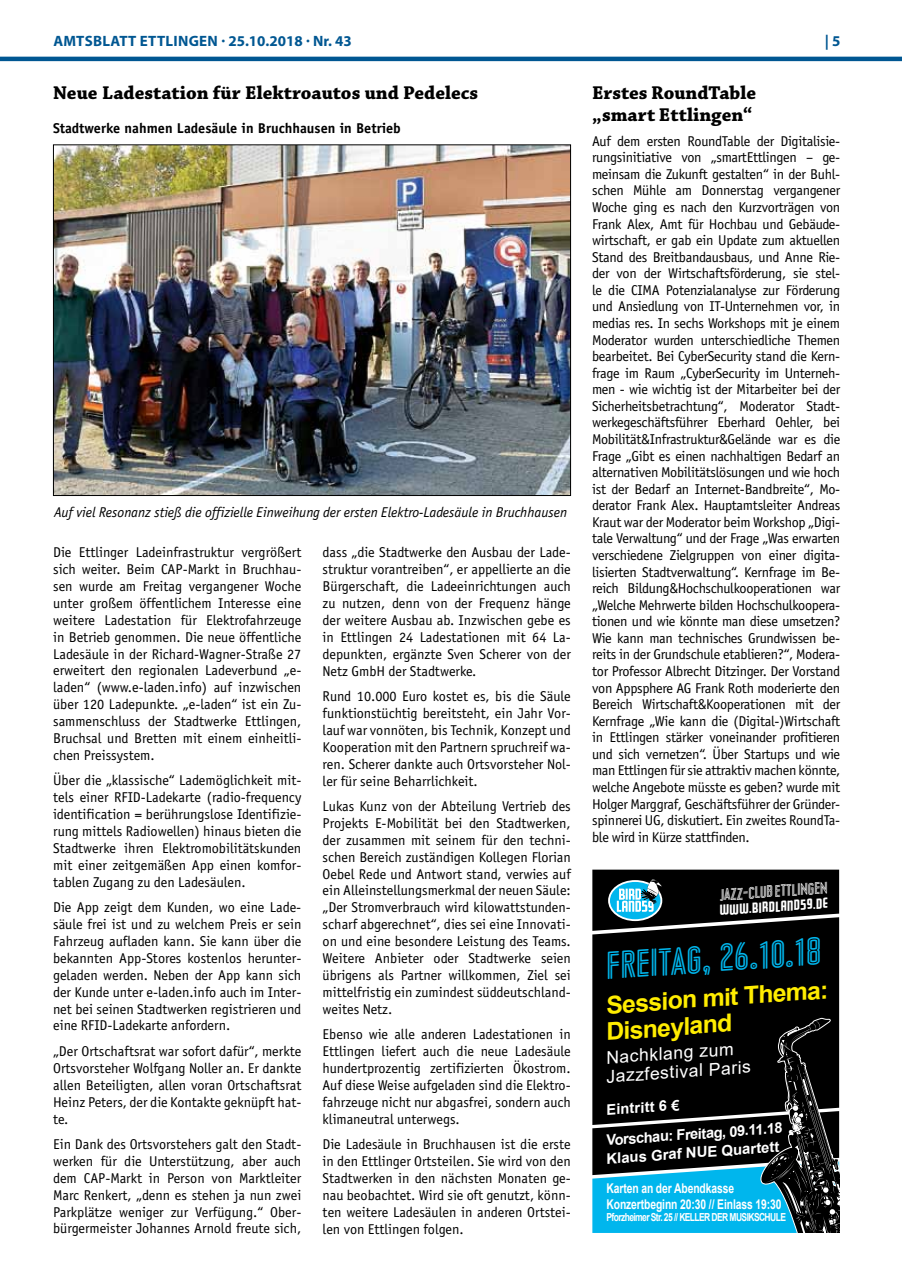
<style>
.page{position:relative;width:902px;height:1280px;background:#fff}
.page>*{position:absolute;margin:0;border:0;box-sizing:border-box;transform-origin:0 0}
.t1{font:38.1px "Market Street Neon";color:#00b6ed}
.t2{font:700 24.45px/26.4px "Arial";color:#ffed00}
.t3{font:700 19.5px/21.1px "Chaparral Pro";color:#000}
.t4{font:17.55px/19px "Arial";color:#fff}
.t5{font:16.5px "Market Street Neon";color:#fff}
.t6{font:700 15px "Myriad Pro";letter-spacing:.02em;color:#005792}
.t7{font:700 14.7px/30px "Arial";color:#fff}
.t8{font:14.7px "Golden G Goth OT";color:#fff}
.t9{font:14.25px/17px "Officina Sans";color:#000;text-align:justify}
.t10{font:italic 14.25px "Officina Sans";color:#000}
.t11{font:700 14.25px "Officina Sans";color:#000}
.t12{font:700 13.5px/16px "Arial";letter-spacing:-.01em;color:#fff;scale:.77 1}
.t13{font:700 11.1px "Arial";letter-spacing:-.07em;color:#fff;scale:.77 1}
</style>
<div class="page">
<hr style="left:0;top:57px;width:901px;height:4px;background:#005792">
<img style="left:55px;top:147px;width:513px;height:347px">
<svg style="left:592px;top:870px;width:247px;height:47px;background:#121f23"></svg>
<div style="left:592px;top:917px;width:247px;height:101px;background:#000"></div>
<svg style="left:592px;top:1018px;width:248px;height:215px;background:#0f3642"></svg>
<p class="t6" style="left:53px;top:31px;width:300px">AMTSBLATT ETTLINGEN · 25.10.2018 · NR. 43</p>
<p class="t6" style="left:824px;top:31px;width:17px">| 5</p>
<h3 class="t3" style="left:592px;top:83px;width:166px">Erstes RoundTable „smart Ettlingen“</h3>
<p class="t9" style="left:592px;top:133px;width:250px;line-height:16.5px">Auf dem ersten RoundTable der Digitalisie&shy;rungsinitiative von „smartEttlingen – ge&shy;meinsam die Zukunft gestalten“ in der Buhl&shy;schen Mühle am Donnerstag vergangener Woche ging es nach den Kurzvorträgen von Frank Alex, Amt für Hochbau und Gebäude&shy;wirtschaft, er gab ein Update zum aktuellen Stand des Breitbandausbaus, und Anne Rie&shy;der von der Wirtschaftsförderung, sie stel&shy;le die CIMA Potenzialanalyse zur Förderung und Ansiedlung von IT-Unternehmen vor, in medias res. In sechs Workshops mit je einem Moderator wurden unterschiedliche Themen bearbeitet. Bei CyberSecurity stand die Kern&shy;frage im Raum „CyberSecurity im Unterneh&shy;men - wie wichtig ist der Mitarbeiter bei der Sicherheitsbetrachtung“, Moderator Stadt&shy;werkegeschäftsführer Eberhard Oehler, bei Mobilität&amp;Infrastruktur&amp;Gelände war es die Frage „Gibt es einen nachhaltigen Bedarf an alternativen Mobilitätslösungen und wie hoch ist der Bedarf an Internet-Bandbreite“, Mo&shy;derator Frank Alex. Hauptamtsleiter Andreas Kraut war der Moderator beim Workshop „Digi&shy;tale Verwaltung“ und der Frage „Was erwarten verschiedene Zielgruppen von einer digita&shy;lisierten Stadtverwaltung“. Kernfrage im Be&shy;reich Bildung&amp;Hochschulkooperationen war „Welche Mehrwerte bilden Hochschulkoopera&shy;tionen und wie könnte man diese umsetzen?<br>Wie kann man technisches Grundwissen be&shy;reits in der Grundschule etablieren?“, Modera&shy;tor Professor Albrecht Ditzinger. Der Vorstand von Appsphere AG Frank Roth moderierte den Bereich Wirtschaft&amp;Kooperationen mit der Kernfrage „Wie kann die (Digital-)Wirtschaft in Ettlingen stärker voneinander profitieren und sich vernetzen“. Über Startups und wie man Ettlingen für sie attraktiv machen könnte, welche Angebote müsste es geben? wurde mit Holger Marggraf, Geschäftsführer der Gründer&shy;spinnerei UG, diskutiert. Ein zweites RoundTa&shy;ble wird in Kürze stattfinden.</p>
<h3 class="t3" style="left:53px;top:83px;width:426px">Neue Ladestation für Elektroautos und Pedelecs</h3>
<p class="t11" style="left:53px;top:119px;width:349px">Stadtwerke nahmen Ladesäule in Bruchhausen in Betrieb</p>
<p class="t10" style="left:54px;top:504px;width:514px">Auf viel Resonanz stieß die offizielle Einweihung der ersten Elektro-Ladesäule in Bruchhausen</p>
<p class="t9" style="left:53px;top:544px;width:250px">Die Ettlinger Ladeinfrastruktur vergrößert sich weiter. Beim CAP-Markt in Bruchhau&shy;sen wurde am Freitag vergangener Woche unter großem öffentlichem Interesse eine weitere Ladestation für Elektrofahrzeuge in Betrieb genommen. Die neue öffentliche Ladesäule in der Richard-Wagner-Straße 27 erweitert den regionalen Ladeverbund „e&shy;laden“ (www.e-laden.info) auf inzwischen über 120 Ladepunkte. „e-laden“ ist ein Zu&shy;sammenschluss der Stadtwerke Ettlingen, Bruchsal und Bretten mit einem einheitli&shy;chen Preissystem.</p>
<p class="t9" style="left:53px;top:772px;width:250px">Über die „klassische“ Lademöglichkeit mit&shy;tels einer RFID-Ladekarte (radio-frequency identification = berührungslose Identifizie&shy;rung mittels Radiowellen) hinaus bieten die Stadtwerke ihren Elektromobilitätskunden mit einer zeitgemäßen App einen komfor&shy;tablen Zugang zu den Ladesäulen.</p>
<p class="t9" style="left:53px;top:899px;width:250px">Die App zeigt dem Kunden, wo eine Lade&shy;säule frei ist und zu welchem Preis er sein Fahrzeug aufladen kann. Sie kann über die bekannten App-Stores kostenlos herunter&shy;geladen werden. Neben der App kann sich der Kunde unter e-laden.info auch im Inter&shy;net bei seinen Stadtwerken registrieren und eine RFID-Ladekarte anfordern.</p>
<p class="t9" style="left:53px;top:1042px;width:250px">„Der Ortschaftsrat war sofort dafür“, merkte Ortsvorsteher Wolfgang Noller an. Er dankte allen Beteiligten, allen voran Ortschaftsrat Heinz Peters, der die Kontakte geknüpft hat&shy;te.</p>
<p class="t9" style="left:53px;top:1135px;width:250px">Ein Dank des Ortsvorstehers galt den Stadt&shy;werken für die Unterstützung, aber auch dem CAP-Markt in Person von Marktleiter Marc Renkert, „denn es stehen ja nun zwei Parkplätze weniger zur Verfügung.“ Ober&shy;bürgermeister Johannes Arnold freute sich,</p>
<p class="t9" style="left:322px;top:544px;width:250px">dass „die Stadtwerke den Ausbau der Lade&shy;struktur vorantreiben“, er appellierte an die Bürgerschaft, die Ladeeinrichtungen auch zu nutzen, denn von der Frequenz hänge der weitere Ausbau ab. Inzwischen gebe es in Ettlingen 24 Ladestationen mit 64 La&shy;depunkten, ergänzte Sven Scherer von der Netz GmbH der Stadtwerke.</p>
<p class="t9" style="left:322px;top:688px;width:250px">Rund 10.000 Euro kostet es, bis die Säule funktionstüchtig bereitsteht, ein Jahr Vor&shy;lauf war vonnöten, bis Technik, Konzept und Kooperation mit den Partnern spruchreif wa&shy;ren. Scherer dankte auch Ortsvorsteher Nol&shy;ler für seine Beharrlichkeit.</p>
<p class="t9" style="left:322px;top:798px;width:250px">Lukas Kunz von der Abteilung Vertrieb des Projekts E-Mobilität bei den Stadtwerken, der zusammen mit seinem für den techni&shy;schen Bereich zuständigen Kollegen Florian Oebel Rede und Antwort stand, verwies auf ein Alleinstellungsmerkmal der neuen Säule: „Der Stromverbrauch wird kilowattstunden&shy;scharf abgerechnet“, dies sei eine Innovati&shy;on und eine besondere Leistung des Teams.<br>Weitere Anbieter oder Stadtwerke seien übrigens als Partner willkommen, Ziel sei mittelfristig ein zumindest süddeutschland&shy;weites Netz.</p>
<p class="t9" style="left:322px;top:1026px;width:250px">Ebenso wie alle anderen Ladestationen in Ettlingen liefert auch die neue Ladesäule hundertprozentig zertifizierten Ökostrom.<br>Auf diese Weise aufgeladen sind die Elektro&shy;fahrzeuge nicht nur abgasfrei, sondern auch klimaneutral unterwegs.</p>
<p class="t9" style="left:322px;top:1136px;width:250px">Die Ladesäule in Bruchhausen ist die erste in den Ettlinger Ortsteilen. Sie wird von den Stadtwerken in den nächsten Monaten ge&shy;nau beobachtet. Wird sie oft genutzt, könn&shy;ten weitere Ladesäulen in anderen Ortstei&shy;len von Ettlingen folgen.</p>
<p class="t5" style="left:718px;top:884px;width:110px;rotate:-4deg">Jazz-Club Ettlingen</p>
<p class="t8" style="left:718px;top:903px;width:110px;rotate:-4deg">www.birDland59.de</p>
<h1 class="t1" style="left:603px;top:940px;width:217px;rotate:-4deg">FREITAG, 26.10.18</h1>
<h2 class="t2" style="left:603px;top:992px;width:226px;rotate:-4deg">Session mit Thema:<br>Disneyland</h2>
<p class="t4" style="left:604px;top:1048px;width:146px;rotate:-4deg">Nachklang zum<br>Jazzfestival Paris</p>
<p class="t7" style="left:603px;top:1095px;width:178px;rotate:-4deg">Eintritt 6 €<br>Vorschau: Freitag, 09.11.18</p>
<p class="t7" style="left:605px;top:1144px;width:175px;rotate:-4deg">Klaus Graf NUE Quartett</p>
<p class="t12" style="left:606px;top:1180px;width:229px">Karten an der Abendkasse<br>Konzertbeginn 20:30 // Einlass 19:30</p>
<p class="t13" style="left:606px;top:1209px;width:235px">Pforzheimer Str. 25 // KELLER DER MUSIKSCHULE</p>
</div>
